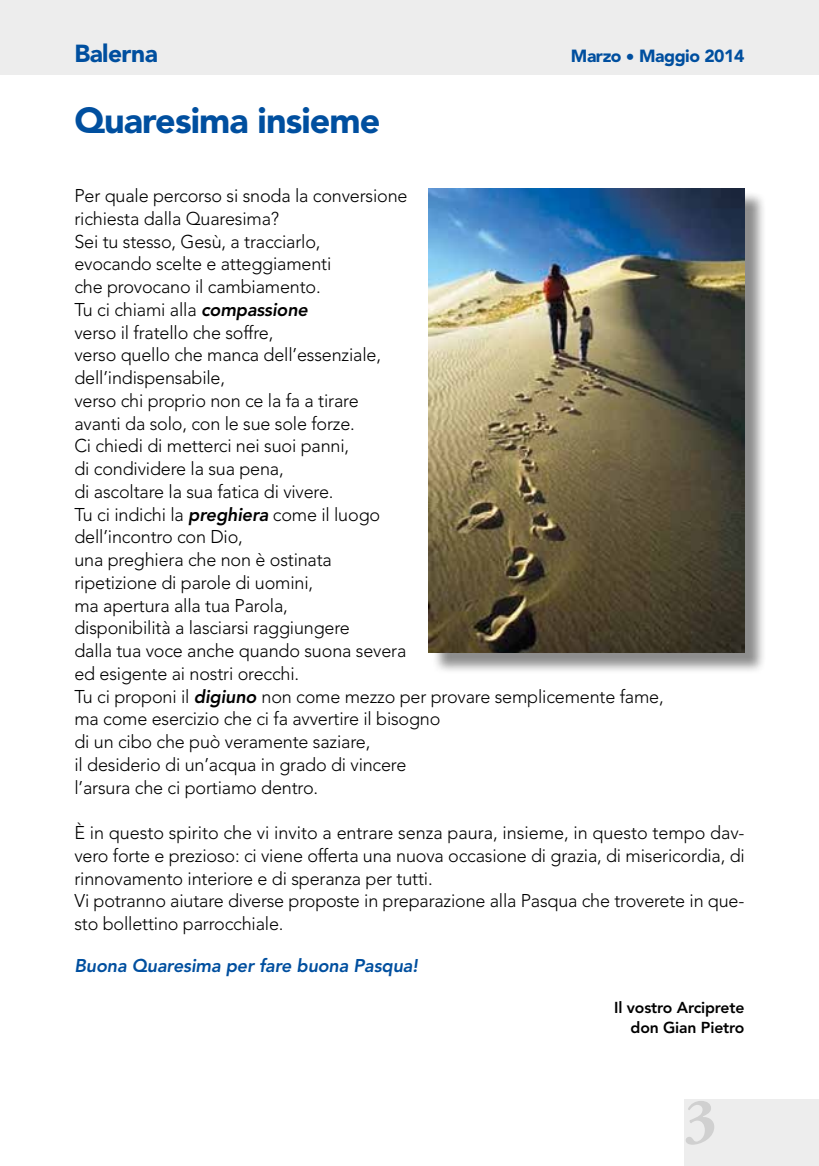
<style>
.page{position:relative;width:819px;height:1166px;background:#fff}
.page>*{position:absolute;margin:0;border:0;box-sizing:border-box;transform-origin:0 0}
.t1{font:700 63px "Adobe Garamond Pro";color:#d0d0d0}
.t2{font:900 35.88px "Avenir";letter-spacing:-.025em;color:#004f9f}
.t3{font:900 24.5px "Avenir";letter-spacing:-.025em;color:#004f9f}
.t4{font:300 18.38px/22.8px "Avenir";letter-spacing:-.01em;color:#000}
.t5{font:italic 800 18.38px "Avenir";letter-spacing:-.01em;color:#004f9f}
.t6{font:900 17.5px "Avenir";letter-spacing:-.025em;color:#004f9f}
.t7{font:800 15.75px/20.1px "Avenir";letter-spacing:-.01em;color:#000;text-align:right}
.s1{font-weight:800;font-style:italic}
</style>
<div class="page">
<div style="left:685px;top:1099px;width:134px;height:67px;background:#ededed"></div>
<div style="left:0;top:0;width:819px;height:74px;background:#ededed"></div>
<div style="left:431px;top:191px;width:335px;height:483px;background:#000;opacity:.45"></div>
<img style="left:428px;top:188px;width:316px;height:464px">
<h3 class="t3" style="left:74px;top:38px;width:85px">Balerna</h3>
<p class="t6" style="left:571px;top:45px;width:175px">Marzo • Maggio 2014</p>
<h2 class="t2" style="left:74px;top:98px;width:307px">Quaresima insieme</h2>
<p class="t4" style="left:74px;top:184px;width:590px">Per quale percorso si snoda la conversione<br>richiesta dalla Quaresima?<br>Sei tu stesso, Gesù, a tracciarlo,<br>evocando scelte e atteggiamenti<br>che provocano il cambiamento.<br>Tu ci chiami alla <span class="s1">compassione<br></span>verso il fratello che soffre,<br>verso quello che manca dell’essenziale,<br>dell’indispensabile,<br>verso chi proprio non ce la fa a tirare<br>avanti da solo, con le sue sole forze.<br>Ci chiedi di metterci nei suoi panni,<br>di condividere la sua pena,<br>di ascoltare la sua fatica di vivere.<br>Tu ci indichi la <span class="s1">preghiera</span> come il luogo<br>dell’incontro con Dio,<br>una preghiera che non è ostinata<br>ripetizione di parole di uomini,<br>ma apertura alla tua Parola,<br>disponibilità a lasciarsi raggiungere<br>dalla tua voce anche quando suona severa<br>ed esigente ai nostri orecchi.<br>Tu ci proponi il <span class="s1">digiuno</span> non come mezzo per provare semplicemente fame, ma come esercizio che ci fa avvertire il bisogno<br>di un cibo che può veramente saziare,<br>il desiderio di un’acqua in grado di vincere<br>l’arsura che ci portiamo dentro.</p>
<p class="t4" style="left:74px;top:821px;width:672px">È in questo spirito che vi invito a entrare senza paura, insieme, in questo tempo dav&shy;vero forte e prezioso: ci viene offerta una nuova occasione di grazia, di misericordia, di rinnovamento interiore e di speranza per tutti.<br>Vi potranno aiutare diverse proposte in preparazione alla Pasqua che troverete in que&shy;sto bollettino parrocchiale.</p>
<p class="t5" style="left:74px;top:955px;width:345px">Buona Quaresima per fare buona Pasqua!</p>
<p class="t7" style="left:614px;top:998px;width:132px">Il vostro Arciprete don Gian Pietro</p>
<h1 class="t1" style="left:684px;top:1084px;width:34px">3</h1>
</div>
